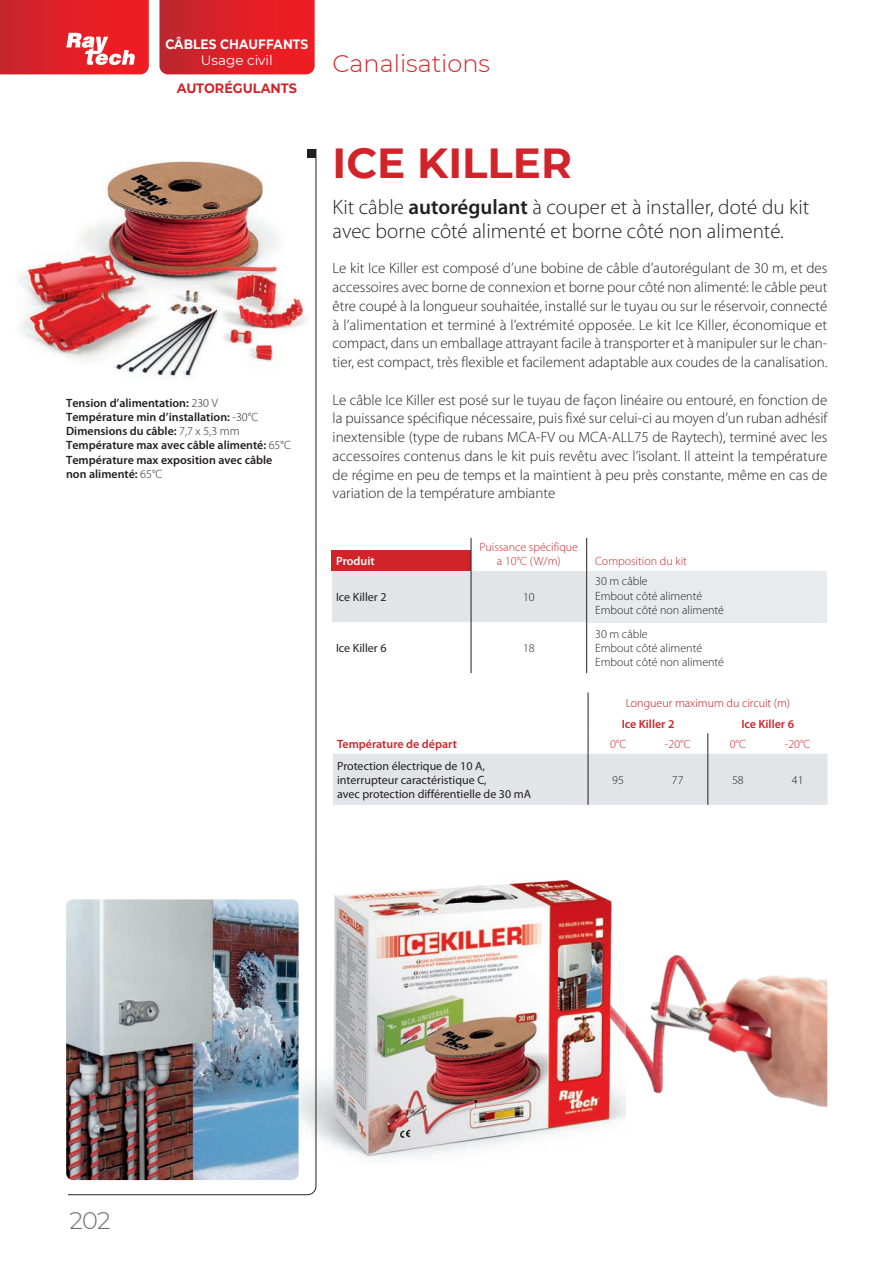
<style>
.page{position:relative;width:893px;height:1263px;background:#fff}
.page>*{position:absolute;margin:0;border:0;box-sizing:border-box;transform-origin:0 0}
.TITOLO_28{font:700 42px "Montserrat";color:#d1232a}
.t1{font:300 24px "Montserrat";color:#d1232a}
.t2{font:300 24px "Montserrat";color:#6c6d70}
.Sottotitolo_16int{font:300 21px/24px "Myriad Pro";color:#231f20}
.TESTO_10_12_5{font:300 15px/18.8px "Myriad Pro";color:#231f20;text-align:justify}
.t3{font:700 13.5px "Montserrat";letter-spacing:.01em;color:#fff;scale:.9 1}
.t4{font:700 13.5px "Montserrat";color:#d1232a;scale:.95 1}
.t5{font:13.5px "Montserrat";color:#fff}
.testo{font:600 12px "Myriad Pro";color:#231f20}
.t6{font:12px "Myriad Pro";color:#231f20}
.t7{font:300 12px "Myriad Pro";color:#231f20}
.t8{font:300 12px "Myriad Pro";color:#d1232a}
.t9{font:600 12px "Myriad Pro";color:#d1232a}
.t10{font:300 12px "Myriad Pro";color:#c4121a}
.t11{font:600 12px "Myriad Pro";color:#fff}
.s1{font-weight:300}
.s2{font-weight:600}
</style>
<div class="page">
<svg style="left:159px;top:0;width:156px;height:74px;background:#db2228"></svg>
<svg style="left:0;top:0;width:149px;height:74px;background:#e03036"></svg>
<svg style="left:470px;top:538px;width:357px;height:135px"></svg>
<div style="left:587px;top:571px;width:240px;height:51px;background:#e7ebed"></div>
<hr style="left:471px;top:622px;width:1px;height:51px;background:#231f20">
<svg style="left:332px;top:538px;width:255px;height:84px"></svg>
<hr style="left:586px;top:571px;width:1px;height:51px;background:#231f20">
<hr style="left:586px;top:622px;width:1px;height:51px;background:#231f20">
<svg style="left:333px;top:692px;width:495px;height:113px"></svg>
<img style="left:626px;top:955px;width:201px;height:152px">
<img style="left:299px;top:853px;width:327px;height:311px">
<img style="left:66px;top:899px;width:233px;height:281px">
<img style="left:18px;top:150px;width:299px;height:241px">
<p class="t3" style="left:165px;top:34px;width:160px">CÂBLES CHAUFFANTS</p>
<p class="t5" style="left:201px;top:51px;width:74px">Usage civil</p>
<p class="t4" style="left:177px;top:78px;width:128px">AUTORÉGULANTS</p>
<p class="testo" style="left:66px;top:395px;width:153px">Tension d’alimentation: <span class="s1">230 V</span></p>
<p class="testo" style="left:66px;top:409px;width:194px">Température min d’installation: <span class="s1">-30°C</span></p>
<p class="testo" style="left:66px;top:423px;width:175px">Dimensions du câble: <span class="s1">7,7 x 5,3 mm</span></p>
<p class="testo" style="left:66px;top:438px;width:226px">Température max avec câble alimenté: <span class="s1">65°C</span></p>
<p class="testo" style="left:66px;top:452px;width:208px">Température max exposition avec câble</p>
<p class="testo" style="left:66px;top:466px;width:98px">non alimenté: <span class="s1">65°C</span></p>
<p class="t1" style="left:333px;top:48px;width:159px">Canalisations</p>
<p class="TITOLO_28" style="left:333px;top:133px;width:241px">ICE KILLER</p>
<p class="Sottotitolo_16int" style="left:333px;top:194px;width:478px">Kit câble <span class="s2">autorégulant</span> à couper et à installer, doté du kit avec borne côté alimenté et borne côté non alimenté.</p>
<p class="TESTO_10_12_5" style="left:333px;top:259px;width:496px">Le kit Ice Killer est composé d’une bobine de câble d’autorégulant de 30 m, et des accessoires avec borne de connexion et borne pour côté non alimenté: le câble peut être coupé à la longueur souhaitée, installé sur le tuyau ou sur le réservoir, connecté à l’alimentation et terminé à l’extrémité opposée. Le kit Ice Killer, économique et compact, dans un emballage attrayant facile à transporter et à manipuler sur le chan&shy;tier, est compact, très flexible et facilement adaptable aux coudes de la canalisation.</p>
<p class="TESTO_10_12_5" style="left:333px;top:390px;width:496px">Le câble Ice Killer est posé sur le tuyau de façon linéaire ou entouré, en fonction de la puissance spécifique nécessaire, puis fixé sur celui-ci au moyen d’un ruban adhésif inextensible (type de rubans MCA-FV ou MCA-ALL75 de Raytech), terminé avec les accessoires contenus dans le kit puis revêtu avec l’isolant. Il atteint la température de régime en peu de temps et la maintient à peu près constante, même en cas de variation de la température ambiante</p>
<p class="t8" style="left:480px;top:539px;width:100px">Puissance spécifique</p>
<p class="t11" style="left:336px;top:554px;width:40px">Produit</p>
<p class="t8" style="left:497px;top:554px;width:65px">a 10°C (W/m)</p>
<p class="t8" style="left:595px;top:554px;width:93px">Composition du kit</p>
<p class="t6" style="left:336px;top:590px;width:52px">Ice Killer 2</p>
<p class="t7" style="left:523px;top:590px;width:13px">10</p>
<p class="t7" style="left:595px;top:574px;width:54px">30 m câble</p>
<p class="t7" style="left:595px;top:588px;width:108px">Embout côté alimenté</p>
<p class="t7" style="left:595px;top:603px;width:130px">Embout côté non alimenté</p>
<p class="t6" style="left:336px;top:641px;width:52px">Ice Killer 6</p>
<p class="t7" style="left:523px;top:641px;width:13px">18</p>
<p class="t7" style="left:595px;top:627px;width:54px">30 m câble</p>
<p class="t7" style="left:595px;top:641px;width:108px">Embout côté alimenté</p>
<p class="t7" style="left:595px;top:655px;width:130px">Embout côté non alimenté</p>
<p class="t10" style="left:626px;top:696px;width:166px">Longueur maximum du circuit (m)</p>
<p class="t9" style="left:622px;top:716px;width:54px">Ice Killer 2</p>
<p class="t9" style="left:741px;top:716px;width:54px">Ice Killer 6</p>
<p class="t9" style="left:337px;top:736px;width:121px">Température de départ</p>
<p class="t8" style="left:610px;top:737px;width:18px">0°C</p>
<p class="t8" style="left:665px;top:737px;width:27px">-20°C</p>
<p class="t8" style="left:730px;top:737px;width:18px">0°C</p>
<p class="t8" style="left:785px;top:737px;width:27px">-20°C</p>
<p class="t6" style="left:337px;top:758px;width:149px">Protection électrique de 10 A,</p>
<p class="t6" style="left:337px;top:772px;width:151px">interrupteur caractéristique C,</p>
<p class="t6" style="left:337px;top:786px;width:195px">avec protection différentielle de 30 mA</p>
<p class="t7" style="left:612px;top:772px;width:13px">95</p>
<p class="t7" style="left:672px;top:772px;width:13px">77</p>
<p class="t7" style="left:732px;top:772px;width:13px">58</p>
<p class="t7" style="left:792px;top:772px;width:13px">41</p>
<h2 class="t2" style="left:70px;top:1204px;width:43px">202</h2>
</div>
